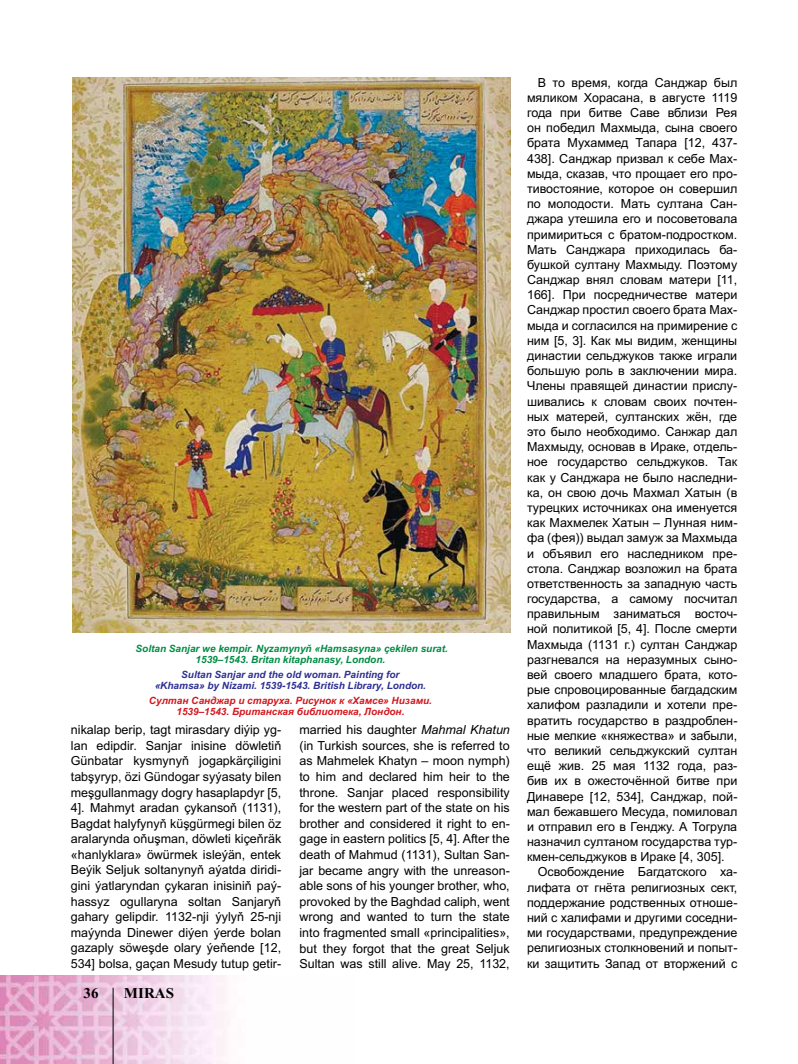
<style>
.page{position:relative;width:798px;height:1064px;background:#fff}
.page>*{position:absolute;margin:0;border:0;box-sizing:border-box;transform-origin:0 0}
.t1{font:700 15px "Times New Roman";color:#000}
.t2{font:12.5px/15.1px "Arial";color:#000;text-align:justify}
.t3{font:italic 700 10px/11.2px "Arial";color:#008c44;text-align:center}
.t4{font:italic 700 10px/11.2px "Arial";color:#2e3092;text-align:center}
.t5{font:italic 700 10px/11.2px "Arial";color:#d31820;text-align:center}
.s1{font-style:italic}
</style>
<div class="page">
<img style="left:0;top:975px;width:230px;height:88px">
<hr style="left:113px;top:987px;width:1px;height:76px;background:#000">
<img style="left:73px;top:78px;width:437px;height:554px">
<p class="t3" style="left:135px;top:642px;width:314px">Soltan Sanjar we kempir. Nyzamynyň «Hamsasyna» çekilen surat.<br>1539–1543. Britan kitaphanasy, London.</p>
<p class="t4" style="left:155px;top:668px;width:273px">Sultan Sanjar and the old woman. Painting for<br>«Khamsa» by Nizami. 1539-1543. British Library, London.</p>
<p class="t5" style="left:149px;top:694px;width:284px">Султан Санджар и старуха. Рисунок к «Хамсе» Низами.<br>1539–1543. Британская библиотека, Лондон.</p>
<p class="t2" style="left:71px;top:721px;width:212px;line-height:15.6px">nikalap berip, tagt mirasdary diýip yg&shy;lan edipdir. Sanjar inisine döwletiň Günbatar kysmynyň jogapkärçiligini tabşyryp, özi Gündogar syýasaty bilen meşgullanmagy dogry hasaplapdyr [5, 4]. Mahmyt aradan çykansoň (1131), Bagdat halyfynyň küşgürmegi bilen öz aralarynda oňuşman, döwleti kiçeňräk «hanlyklara» öwürmek isleýän, entek Beýik Seljuk soltanynyň aýatda diridi&shy;gini ýatlaryndan çykaran inisiniň paý&shy;hassyz ogullaryna soltan Sanjaryň gahary gelipdir. 1132-nji ýylyň 25-nji maýynda Dinewer diýen ýerde bolan gazaply söweşde olary ýeňende [12, 534] bolsa, gaçan Mesudy tutup getir-</p>
<p class="t2" style="left:299px;top:722px;width:212px;line-height:15.6px">married his daughter <span class="s1">Mahmal Khatun </span>(in Turkish sources, she is referred to as Mahmelek Khatyn – moon nymph) to him and declared him heir to the throne. Sanjar placed responsibility for the western part of the state on his brother and considered it right to en&shy;gage in eastern politics [5, 4]. After the death of Mahmud (1131), Sultan San&shy;jar became angry with the unreason&shy;able sons of his younger brother, who, provoked by the Baghdad caliph, went wrong and wanted to turn the state into fragmented small «principalities», but they forgot that the great Seljuk Sultan was still alive. May 25, 1132,</p>
<p class="t1" style="left:84px;top:982px;width:16px">36</p>
<p class="t1" style="left:124px;top:982px;width:51px">MIRAS</p>
<p class="t2" style="left:527px;top:75px;width:212px;text-indent:11px">В то время, когда Санджар был мяликом Хорасана, в августе 1119 года при битве Саве вблизи Рея он победил Махмыда, сына своего брата Мухаммед Тапара [12, 437- 438]. Санджар призвал к себе Мах&shy;мыда, сказав, что прощает его про&shy;тивостояние, которое он совершил по молодости. Мать султана Сан&shy;джара утешила его и посоветовала примириться с братом-подростком.<br>Мать Санджара приходилась ба&shy;бушкой султану Махмыду. Поэтому Санджар внял словам матери [11, 166]. При посредничестве матери Санджар простил своего брата Мах&shy;мыда и согласился на примирение с ним [5, 3]. Как мы видим, женщины династии сельджуков также играли большую роль в заключении мира.<br>Члены правящей династии прислу&shy;шивались к словам своих почтен&shy;ных матерей, султанских жён, где это было необходимо. Санжар дал Махмыду, основав в Ираке, отдель&shy;ное государство сельджуков. Так как у Санджара не было наследни&shy;ка, он свою дочь Махмал Хатын (в турецких источниках она именуется как Махмелек Хатын – Лунная ним&shy;фа (фея)) выдал замуж за Махмыда и объявил его наследником пре&shy;стола. Санджар возложил на брата ответственность за западную часть государства, а самому посчитал правильным заниматься восточ&shy;ной политикой [5, 4]. После смерти Махмыда (1131 г.) султан Санджар разгневался на неразумных сыно&shy;вей своего младшего брата, кото&shy;рые спровоцированные багдадским халифом разладили и хотели пре&shy;вратить государство в раздроблен&shy;ные мелкие «княжества» и забыли, что великий сельджукский султан ещё жив. 25 мая 1132 года, раз&shy;бив их в ожесточённой битве при Динaвере [12, 534], Санджар, пой&shy;мал бежавшего Месуда, помиловал и отправил его в Генджy. А Тогрула назначил султаном государства тур&shy;кмен-сельджуков в Ираке [4, 305].</p>
<p class="t2" style="left:527px;top:864px;width:212px;text-indent:11px">Освобождение Багдатского ха&shy;лифата от гнёта религиозных сект, поддержание родственных отноше&shy;ний с халифами и другими соседни&shy;ми государствами, предупреждение религиозных столкновений и попыт&shy;ки защитить Запад от вторжений с</p>
</div>
